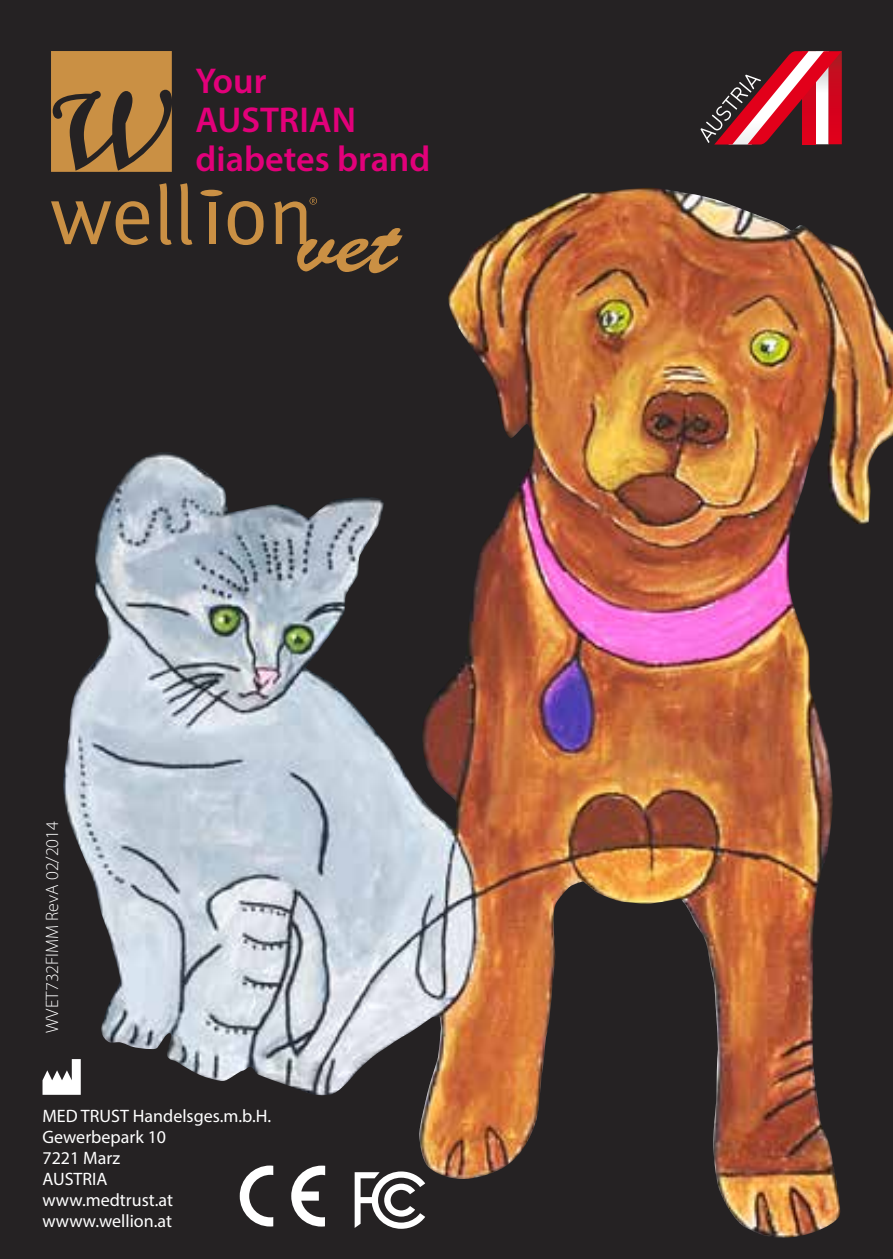
<style>
.page{position:relative;width:893px;height:1259px;background:#fff}
.page>*{position:absolute;margin:0;border:0;box-sizing:border-box;transform-origin:0 0}
.t1{font:600 36px/39px "Myriad Pro";color:#e2007a}
.t2{font:18px/21px "Myriad Pro";color:#fff}
.t3{font:300 18px "Myriad Pro";color:#fff}
</style>
<div class="page">
<img style="left:0;top:0;width:893px;height:1259px">
<img style="left:62px;top:191px;width:548px;height:988px">
<svg style="left:43px;top:1059px;width:38px;height:35px"></svg>
<svg style="left:291px;top:1165px;width:34px;height:61px"></svg>
<svg style="left:240px;top:1165px;width:33px;height:61px"></svg>
<svg style="left:159px;top:183px;width:13px;height:62px"></svg>
<svg style="left:180px;top:183px;width:12px;height:62px"></svg>
<div style="left:209px;top:202px;width:7px;height:42px;background:#ca9044"></div>
<svg style="left:228px;top:201px;width:36px;height:44px;background:#6c5131"></svg>
<svg style="left:51px;top:201px;width:98px;height:44px;background:#644c2f"></svg>
<div style="left:200px;top:190px;width:23px;height:6px;background:#ca9044;border-radius:50%"></div>
<svg style="left:274px;top:197px;width:129px;height:76px;background:#4f3e2b"></svg>
<svg style="left:51px;top:51px;width:121px;height:121px;background:#a6783c"></svg>
<svg style="left:355px;top:1171px;width:70px;height:57px"></svg>
<svg style="left:700px;top:51px;width:142px;height:94px"></svg>
<h1 class="t1" style="left:196px;top:60px;width:72px">Your<br>AUSTRI</h1>
<h1 class="t1" style="left:196px;top:99px;width:236px;text-indent:113px">AN diabetes brand</h1>
<p class="t3" style="left:41px;top:1032px;width:213px;rotate:-90deg">WVET732FIMM RevA 02/2014</p>
<p class="t2" style="left:43px;top:1105px;width:230px">MED TRUST Handelsges.m.b.H.<br>Gewerbepark 10<br>7221 Marz<br>AUSTRIA<br>www.medtrust.at wwww.wellion.at</p>
</div>
